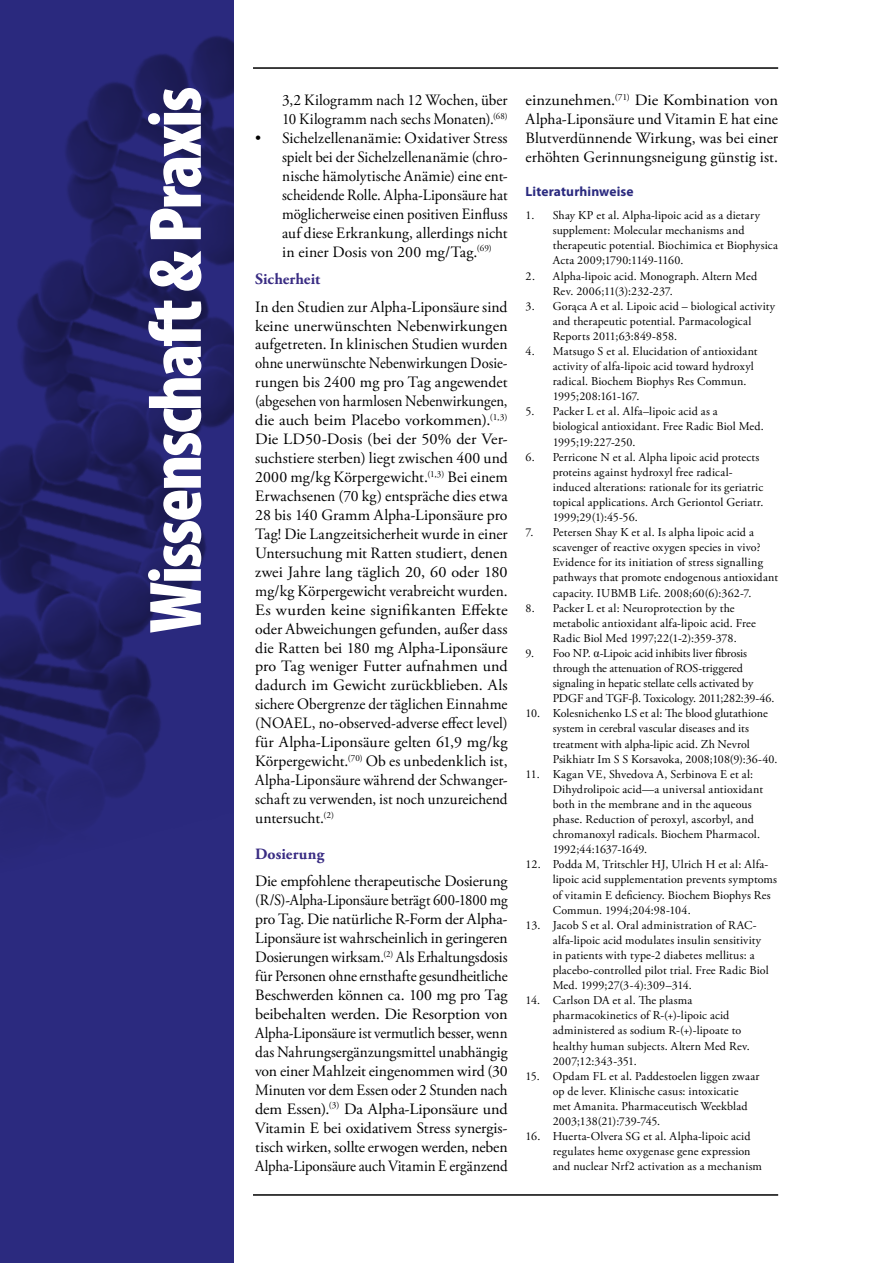
<style>
.page{position:relative;width:893px;height:1263px;background:#fff}
.page>*{position:absolute;margin:0;border:0;box-sizing:border-box;transform-origin:0 0}
.t1{font:900 condensed 75px "Myriad Pro";letter-spacing:-.03em;color:#fff}
.t2{font:15.75px/18.9px "Adobe Garamond Pro";letter-spacing:.005em;color:#000;text-align:justify}
.t3{font:15.75px/19px "Adobe Garamond Pro";letter-spacing:.005em;color:#000;text-align:justify;scale:1.05 1}
.t4{font:700 15.75px "Adobe Garamond Pro";letter-spacing:.005em;color:#392c83}
.t5{font:700 13.5px "Myriad Pro";letter-spacing:.01em;color:#2b2a7f}
.t6{font:12px/15.1px "Adobe Garamond Pro";letter-spacing:.01em;color:#000}
.s1{font-family:"Times New Roman"}
</style>
<div class="page">
<div style="left:0;top:0;width:234px;height:1263px;background:#2b2a7f"></div>
<hr style="left:253px;top:1194px;width:525px;height:2px;background:#000">
<hr style="left:253px;top:67px;width:525px;height:2px;background:#000">
<img style="left:0;top:36px;width:234px;height:792px">
<h1 class="t1" style="left:128px;top:633px;width:548px;rotate:-90deg">Wissenschaft &amp; Praxis</h1>
<h2 class="t2" style="left:282px;top:91px;width:227px">3,2 Kilogramm nach 12 Wochen, über<br>10 Kilogramm nach sechs Monaten).<sup>(68)</sup></h2>
<p class="t2" style="left:282px;top:129px;width:227px;text-indent:-27px">• Sichelzellenanämie: Oxidativer Stress spielt bei der Sichelzellenanämie (chro&shy;nische hämolytische Anämie) eine ent&shy;scheidende Rolle. Alpha-Liponsäure hat möglicherweise einen positiven Einfluss auf diese Erkrankung, allerdings nicht in einer Dosis von 200 mg/Tag.<sup>(69)</sup></p>
<h2 class="t4" style="left:255px;top:270px;width:67px">Sicherheit</h2>
<p class="t2" style="left:255px;top:298px;width:254px">In den Studien zur Alpha-Liponsäure sind keine unerwünschten Nebenwirkungen aufgetreten. In klinischen Studien wurden ohne unerwünschte Nebenwirkungen Dosie&shy;rungen bis 2400 mg pro Tag angewendet (abgesehen von harmlosen Nebenwirkungen, die auch beim Placebo vorkommen).<sup>(1,3)<br></sup>Die LD50-Dosis (bei der 50% der Ver&shy;suchstiere sterben) liegt zwischen 400 und 2000 mg/kg Körpergewicht.<sup>(1,3)</sup> Bei einem Erwachsenen (70 kg) entspräche dies etwa 28 bis 140 Gramm Alpha-Liponsäure pro Tag! Die Langzeitsicherheit wurde in einer Untersuchung mit Ratten studiert, denen zwei Jahre lang täglich 20, 60 oder 180 mg/kg Körpergewicht verabreicht wurden.<br>Es wurden keine signifikanten Effekte oder Abweichungen gefunden, außer dass die Ratten bei 180 mg Alpha-Liponsäure pro Tag weniger Futter aufnahmen und dadurch im Gewicht zurückblieben. Als sichere Obergrenze der täglichen Einnahme (NOAEL, no-observed-adverse effect level) für Alpha-Liponsäure gelten 61,9 mg/kg Körpergewicht.<sup>(70)</sup> Ob es unbedenklich ist, Alpha-Liponsäure während der Schwanger&shy;schaft zu verwenden, ist noch unzureichend untersucht.<sup>(2)</sup></p>
<h2 class="t4" style="left:255px;top:845px;width:71px">Dosierung</h2>
<p class="t2" style="left:255px;top:872px;width:254px">Die empfohlene therapeutische Dosierung (R/S)-Alpha-Liponsäure beträgt 600-1800 mg pro Tag. Die natürliche R-Form der Alpha-Liponsäure ist wahrscheinlich in geringeren Dosierungen wirksam.<sup>(2)</sup> Als Erhaltungsdosis für Personen ohne ernsthafte gesundheitliche Beschwerden können ca. 100 mg pro Tag beibehalten werden. Die Resorption von Alpha-Liponsäure ist vermutlich besser, wenn das Nahrungsergänzungsmittel unabhängig von einer Mahlzeit eingenommen wird (30<br>Minuten vor dem Essen oder 2 Stunden nach dem Essen).<sup>(3)</sup> Da Alpha-Liponsäure und Vitamin E bei oxidativem Stress synergis&shy;tisch wirken, sollte erwogen werden, neben Alpha-Liponsäure auch Vitamin E ergänzend</p>
<h2 class="t3" style="left:526px;top:91px;width:242px">einzunehmen.<sup>(71)</sup> Die Kombination von Alpha-Liponsäure und Vitamin E hat eine Blutverdünnende Wirkung, was bei einer erhöhten Gerinnungsneigung günstig ist.</h2>
<p class="t5" style="left:526px;top:182px;width:110px">Literaturhinweise</p>
<p class="t6" style="left:553px;top:208px;width:227px;text-indent:-27px">1. Shay KP et al. Alpha-lipoic acid as a dietary supplement: Molecular mechanisms and therapeutic potential. Biochimica et Biophysica Acta 2009;1790:1149-1160.</p>
<p class="t6" style="left:553px;top:269px;width:206px;text-indent:-27px">2. Alpha-lipoic acid. Monograph. Altern Med<br>Rev. 2006;11(3):232-237.</p>
<p class="t6" style="left:553px;top:299px;width:224px;text-indent:-27px">3. Gorąca A et al. Lipoic acid – biological activity and therapeutic potential. Parmacological<br>Reports 2011;63:849-858.</p>
<p class="t6" style="left:553px;top:344px;width:206px;text-indent:-27px">4. Matsugo S et al. Elucidation of antioxidant activity of alfa-lipoic acid toward hydroxyl radical. Biochem Biophys Res Commun.<br>1995;208:161-167.</p>
<p class="t6" style="left:553px;top:404px;width:213px;text-indent:-27px">5. Packer L et al. Alfa–lipoic acid as a biological antioxidant. Free Radic Biol Med.<br>1995;19:227-250.</p>
<p class="t6" style="left:553px;top:450px;width:212px;text-indent:-27px">6. Perricone N et al. Alpha lipoic acid protects proteins against hydroxyl free radical&shy;induced alterations: rationale for its geriatric topical applications. Arch Geriontol Geriatr.<br>1999;29(1):45-56.</p>
<p class="t6" style="left:553px;top:525px;width:227px;text-indent:-27px">7. Petersen Shay K et al. Is alpha lipoic acid a scavenger of reactive oxygen species in vivo?<br>Evidence for its initiation of stress signalling pathways that promote endogenous antioxidant capacity. IUBMB Life. 2008;60(6):362-7.</p>
<p class="t6" style="left:553px;top:601px;width:205px;text-indent:-27px">8. Packer L et al: Neuroprotection by the metabolic antioxidant alfa-lipoic acid. Free<br>Radic Biol Med 1997;22(1-2):359-378.</p>
<p class="t6" style="left:553px;top:646px;width:223px;text-indent:-27px">9. Foo NP. <span class="s1">α</span>-Lipoic acid inhibits liver fibrosis through the attenuation of ROS-triggered signaling in hepatic stellate cells activated by PDGF and TGF-<span class="s1">β</span>. Toxicology. 2011;282:39-46.</p>
<p class="t6" style="left:553px;top:706px;width:226px;text-indent:-27px">10. Kolesnichenko LS et al: The blood glutathione system in cerebral vascular diseases and its treatment with alpha-lipic acid. Zh Nevrol Psikhiatr Im S S Korsavoka, 2008;108(9):36-40.</p>
<p class="t6" style="left:553px;top:767px;width:212px;text-indent:-27px">11. Kagan VE, Shvedova A, Serbinova E et al:<br>Dihydrolipoic acid—a universal antioxidant both in the membrane and in the aqueous phase. Reduction of peroxyl, ascorbyl, and chromanoxyl radicals. Biochem Pharmacol.<br>1992;44:1637-1649.</p>
<p class="t6" style="left:553px;top:857px;width:226px;text-indent:-27px">12. Podda M, Tritschler HJ, Ulrich H et al: Alfa&shy;lipoic acid supplementation prevents symptoms of vitamin E deficiency. Biochem Biophys Res Commun. 1994;204:98-104.</p>
<p class="t6" style="left:553px;top:918px;width:217px;text-indent:-27px">13. Jacob S et al. Oral administration of RAC&shy;alfa-lipoic acid modulates insulin sensitivity in patients with type-2 diabetes mellitus: a placebo-controlled pilot trial. Free Radic Biol Med. 1999;27(3-4):309–314.</p>
<p class="t6" style="left:553px;top:993px;width:199px;text-indent:-27px">14. Carlson DA et al. The plasma pharmacokinetics of R-(+)-lipoic acid administered as sodium R-(+)-lipoate to healthy human subjects. Altern Med Rev.<br>2007;12:343-351.</p>
<p class="t6" style="left:553px;top:1069px;width:208px;text-indent:-27px">15. Opdam FL et al. Paddestoelen liggen zwaar op de lever. Klinische casus: intoxicatie<br>met Amanita. Pharmaceutisch Weekblad 2003;138(21):739-745.</p>
<p class="t6" style="left:553px;top:1129px;width:211px;text-indent:-27px">16. Huerta-Olvera SG et al. Alpha-lipoic acid regulates heme oxygenase gene expression and nuclear Nrf2 activation as a mechanism</p>
</div>
